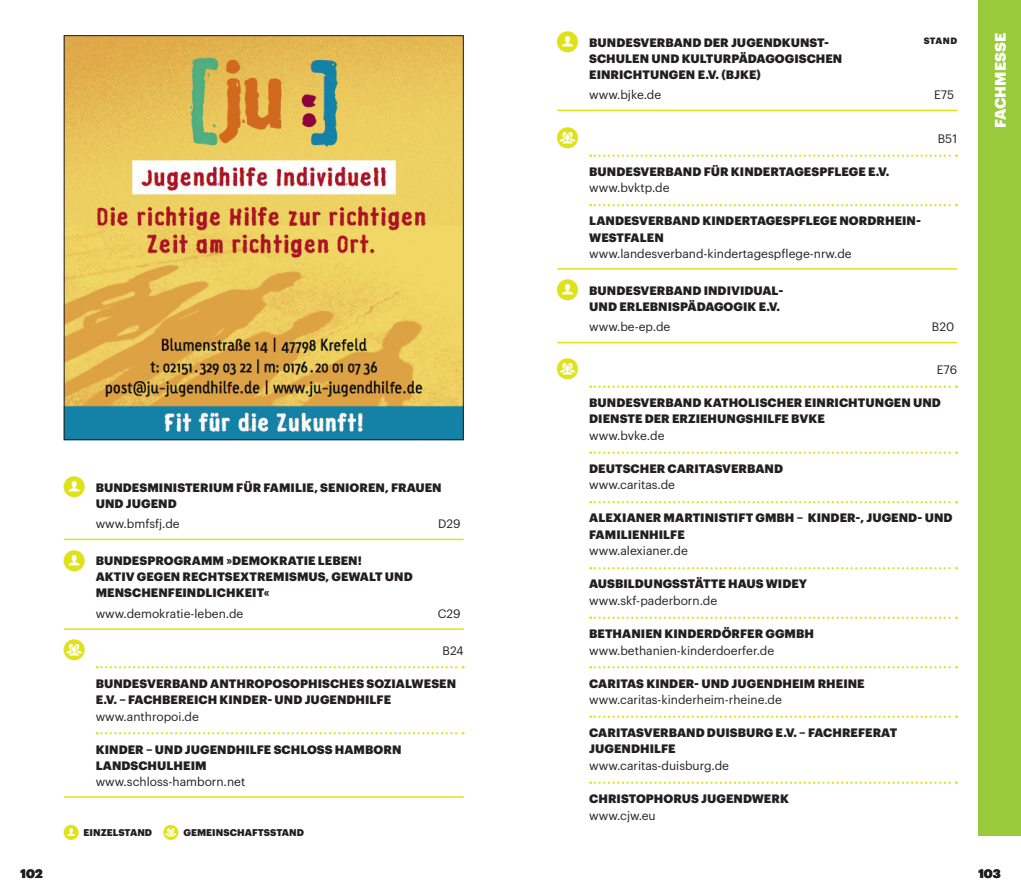
<style>
.page{position:relative;width:1021px;height:893px;background:#fff}
.page>*{position:absolute;margin:0;border:0;box-sizing:border-box;transform-origin:0 0}
.t1{font:900 15px "Graphik";color:#fff}
.t2{font:900 12px/16px "Graphik";letter-spacing:.005em;color:#231f20}
.t3{font:12px "Graphik";color:#231f20}
.t4{font:900 9.6px "Graphik";letter-spacing:.005em;color:#231f20}
.t5{font:900 9px "Graphik";letter-spacing:.045em;color:#231f20}
.s1{color:#dfe21b}
</style>
<div class="page">
<div style="left:978px;top:0;width:42px;height:836px;background:#99ca3b"></div>
<hr style="left:64px;top:539px;width:399px;height:1px;background:#dfe21b">
<hr style="left:64px;top:628px;width:399px;height:2px;background:#dfe21b">
<svg style="left:97px;top:666px;width:366px;height:2px"></svg>
<svg style="left:97px;top:732px;width:366px;height:2px"></svg>
<hr style="left:64px;top:796px;width:399px;height:2px;background:#dfe21b">
<hr style="left:557px;top:110px;width:400px;height:1px;background:#dfe21b">
<svg style="left:590px;top:155px;width:367px;height:2px"></svg>
<svg style="left:590px;top:204px;width:367px;height:2px"></svg>
<hr style="left:557px;top:268px;width:400px;height:2px;background:#dfe21b">
<hr style="left:557px;top:342px;width:400px;height:1px;background:#dfe21b">
<svg style="left:590px;top:386px;width:367px;height:2px"></svg>
<svg style="left:590px;top:452px;width:367px;height:2px"></svg>
<svg style="left:590px;top:501px;width:367px;height:2px"></svg>
<svg style="left:590px;top:567px;width:367px;height:2px"></svg>
<svg style="left:590px;top:617px;width:367px;height:2px"></svg>
<svg style="left:590px;top:666px;width:367px;height:2px"></svg>
<svg style="left:590px;top:716px;width:367px;height:2px"></svg>
<svg style="left:590px;top:782px;width:367px;height:2px"></svg>
<img style="left:66px;top:37px;width:395px;height:401px">
<p class="t2" style="left:96px;top:478px;width:347px;text-indent:-32px"><span class="s1">✔</span> BUNDESMINISTERIUM FÜR FAMILIE, SENIOREN, FRAUEN<br>UND JUGEND</p>
<p class="t3" style="left:96px;top:515px;width:85px">www.bmfsfj.de</p>
<p class="t3" style="left:438px;top:515px;width:24px">D29</p>
<p class="t2" style="left:96px;top:552px;width:318px;text-indent:-32px"><span class="s1">✔</span> BUNDESPROGRAMM »DEMOKRATIE LEBEN!<br>AKTIV GEGEN RECHTSEXTREMISMUS, GEWALT UND<br>MENSCHENFEINDLICHKEIT«</p>
<p class="t3" style="left:96px;top:604px;width:149px">www.demokratie-leben.de</p>
<p class="t3" style="left:438px;top:604px;width:24px">C29</p>
<p class="t3" style="left:442px;top:641px;width:23px">B24</p>
<p class="t2" style="left:96px;top:674px;width:362px">BUNDESVERBAND ANTHROPOSOPHISCHES SOZIALWESEN<br>E.V. – FACHBEREICH KINDER- UND JUGENDHILFE</p>
<p class="t3" style="left:96px;top:707px;width:105px">www.anthropoi.de</p>
<p class="t2" style="left:96px;top:740px;width:307px">KINDER – UND JUGENDHILFE SCHLOSS HAMBORN<br>LANDSCHULHEIM</p>
<p class="t3" style="left:96px;top:772px;width:151px">www.schloss-hamborn.net</p>
<p class="t4" style="left:64px;top:825px;width:90px"><span class="s1">✔</span> EINZELSTAND</p>
<p class="t4" style="left:183px;top:825px;width:122px">GEMEINSCHAFTSSTAND</p>
<p class="t2" style="left:589px;top:33px;width:255px;text-indent:-32px"><span class="s1">✔</span> BUNDESVERBAND DER JUGENDKUNST-<br>SCHULEN UND KULTURPÄDAGOGISCHEN<br>EINRICHTUNGEN E.V. (BJKE)</p>
<p class="t3" style="left:589px;top:86px;width:74px">www.bjke.de</p>
<p class="t3" style="left:934px;top:86px;width:22px">E75</p>
<p class="t3" style="left:937px;top:130px;width:21px">B51</p>
<p class="t2" style="left:589px;top:162px;width:302px">BUNDESVERBAND FÜR KINDERTAGESPFLEGE E.V.</p>
<p class="t3" style="left:589px;top:179px;width:82px">www.bvktp.de</p>
<p class="t2" style="left:589px;top:212px;width:333px">LANDESVERBAND KINDERTAGESPFLEGE NORDRHEIN-<br>WESTFALEN</p>
<p class="t3" style="left:589px;top:244px;width:264px">www.landesverband-kindertagespflege-nrw.de</p>
<p class="t2" style="left:557px;top:281px;width:228px;text-align:right"><span class="s1">✔</span> BUNDESVERBAND INDIVIDUAL-<br>UND ERLEBNISPÄDAGOGIK E.V.</p>
<p class="t3" style="left:589px;top:318px;width:83px">www.be-ep.de</p>
<p class="t3" style="left:931px;top:318px;width:24px">B20</p>
<p class="t3" style="left:936px;top:361px;width:22px">E76</p>
<p class="t2" style="left:589px;top:393px;width:353px">BUNDESVERBAND KATHOLISCHER EINRICHTUNGEN UND<br>DIENSTE DER ERZIEHUNGSHILFE BVKE</p>
<p class="t3" style="left:589px;top:427px;width:77px">www.bvke.de</p>
<p class="t2" style="left:589px;top:459px;width:195px">DEUTSCHER CARITASVERBAND</p>
<p class="t3" style="left:589px;top:476px;width:87px">www.caritas.de</p>
<p class="t2" style="left:589px;top:509px;width:365px">ALEXIANER MARTINISTIFT GMBH – KINDER-, JUGEND- UND<br>FAMILIENHILFE</p>
<p class="t3" style="left:589px;top:542px;width:100px">www.alexianer.de</p>
<p class="t2" style="left:589px;top:575px;width:219px">AUSBILDUNGSSTÄTTE HAUS WIDEY</p>
<p class="t3" style="left:589px;top:592px;width:129px">www.skf-paderborn.de</p>
<p class="t2" style="left:589px;top:624px;width:226px">BETHANIEN KINDERDÖRFER GGMBH</p>
<p class="t3" style="left:589px;top:641px;width:187px">www.bethanien-kinderdoerfer.de</p>
<p class="t2" style="left:589px;top:674px;width:277px">CARITAS KINDER- UND JUGENDHEIM RHEINE</p>
<p class="t3" style="left:589px;top:691px;width:194px">www.caritas-kinderheim-rheine.de</p>
<p class="t2" style="left:589px;top:723px;width:309px">CARITASVERBAND DUISBURG E.V. – FACHREFERAT<br>JUGENDHILFE</p>
<p class="t3" style="left:589px;top:757px;width:141px">www.caritas-duisburg.de</p>
<p class="t2" style="left:589px;top:789px;width:201px">CHRISTOPHORUS JUGENDWERK</p>
<p class="t3" style="left:589px;top:806px;width:68px">www.cjw.eu</p>
<p class="t5" style="left:923px;top:34px;width:35px">STAND</p>
<p class="t1" style="left:988px;top:128px;width:21px;rotate:-90deg">Fachmesse</p>
<p class="t2" style="left:21px;top:864px;width:23px">102</p>
<p class="t2" style="left:978px;top:864px;width:24px">103</p>
</div>
